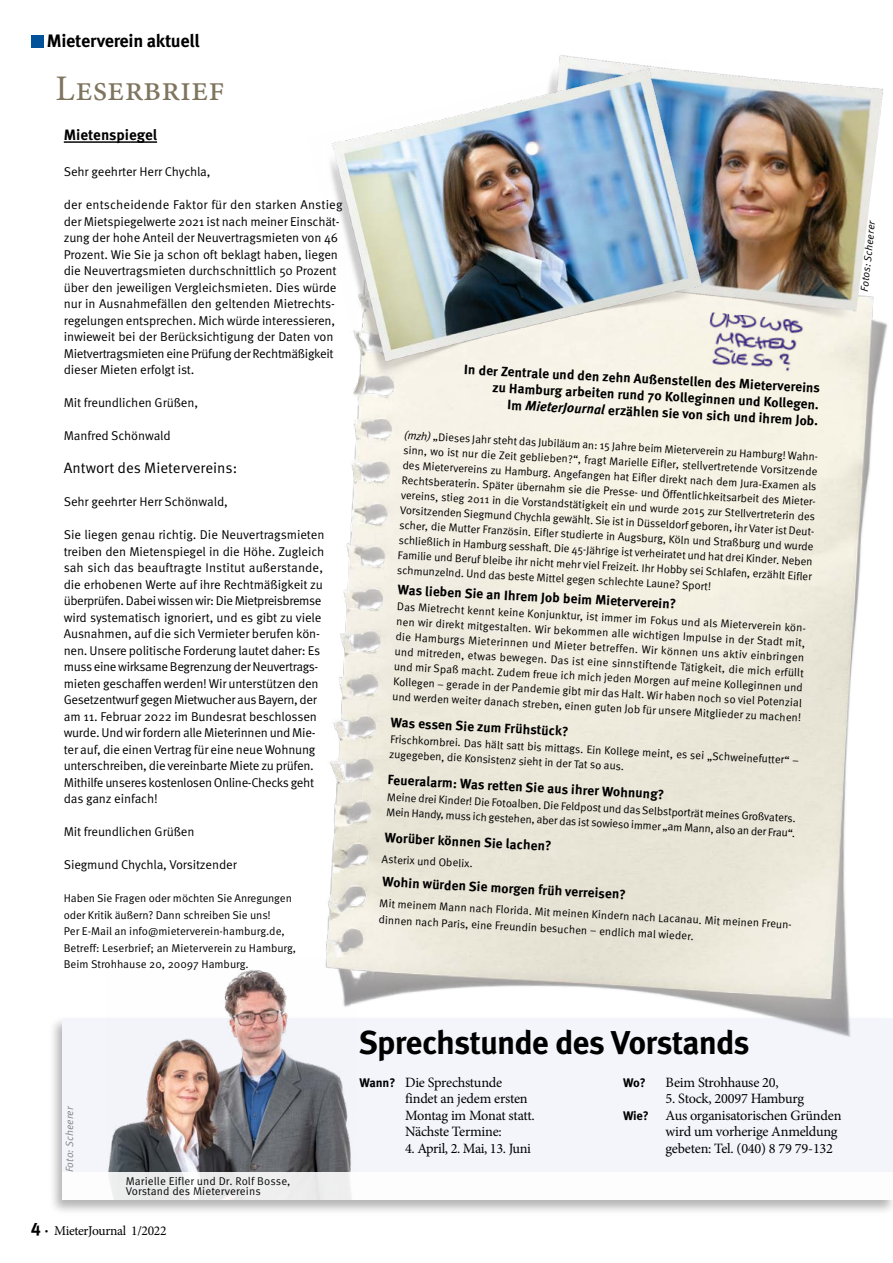
<style>
.page{position:relative;width:893px;height:1263px;background:#fff}
.page>*{position:absolute;margin:0;border:0;box-sizing:border-box;transform-origin:0 0}
.t1{font:36px "Minion Pro";color:#7f755f}
.t2{font:700 33px "Meta Pro";letter-spacing:-.03em;color:#000}
.t3{font:700 18px "Meta Pro";letter-spacing:-.015em;color:#000}
.t4{font:15px "Meta Pro Norm";color:#000}
.t5{font:700 15px "Meta Pro";color:#000}
.t6{font:14.25px/16.5px "Minion Pro";letter-spacing:-.02em;color:#000}
.t7{font:700 13.5px/16.5px "Meta Pro";color:#000;text-align:right}
.t8{font:13.5px "Minion Pro";letter-spacing:-.03em;color:#000}
.t9{font:12.75px/16.5px "Meta Pro Norm";letter-spacing:-.015em;color:#000}
.t10{font:700 12.45px "Meta Pro";color:#000}
.t11{font:11.25px/15px "Meta Pro Norm";letter-spacing:-.005em;color:#000}
.t12{font:10.5px "Meta Pro Norm Ita";color:#000}
.t13{font:10.5px "Meta Pro Norm Ita";letter-spacing:.01em;color:#848484}
.s1{font-style:italic}
.s2{font-family:"Meta Pro Norm Ita"}
.s3{font-family:"Meta Pro";font-weight:700;font-size:18px}
.s4{font-family:"Meta Pro";font-weight:700}
.s5{font-family:"Meta Pro";font-weight:700;font-size:12.45px}
</style>
<div class="page">
<div style="left:48px;top:1016px;width:845px;height:200px;background:#000;opacity:.3"></div>
<div style="left:62px;top:1018px;width:831px;height:181px;background:#f4f5fb"></div>
<img style="left:106px;top:969px;width:245px;height:203px">
<div style="left:62px;top:1172px;width:831px;height:27px;background:linear-gradient(to right,#f0f0f1,#fff)"></div>
<hr style="left:64px;top:141px;width:93px;height:2px;background:#000">
<img style="left:309px;top:322px;width:584px;height:722px">
<img style="left:559px;top:55px;width:325px;height:278px">
<img style="left:309px;top:57px;width:418px;height:335px">
<img style="left:685px;top:311px;width:131px;height:76px">
<div style="left:31px;top:35px;width:12px;height:12px;background:#02529a"></div>
<h3 class="t3" style="left:47px;top:27px;width:154px">Mieterverein aktuell</h3>
<h1 class="t1" style="left:56px;top:65px;width:171px">Leserbrief</h1>
<h3 class="t5" style="left:64px;top:123px;width:95px">Mietenspiegel</h3>
<p class="t9" style="left:64px;top:163px;width:148px">Sehr geehrter Herr Chychla,</p>
<p class="t9" style="left:64px;top:196px;width:280px">der entscheidende Faktor für den starken Anstieg der Mietspiegelwerte 2021 ist nach meiner Einschät&shy;zung der hohe Anteil der Neuvertragsmieten von 46<br>Prozent. Wie Sie ja schon oft beklagt haben, liegen die Neuvertragsmieten durchschnittlich 50 Prozent über den jeweiligen Vergleichsmieten. Dies würde nur in Ausnahmefällen den geltenden Mietrechts&shy;regelungen entsprechen. Mich würde interessieren, inwieweit bei der Berücksichtigung der Daten von Mietvertragsmieten eine Prüfung der Rechtmäßigkeit dieser Mieten erfolgt ist.</p>
<p class="t9" style="left:64px;top:394px;width:136px">Mit freundlichen Grüßen,</p>
<p class="t9" style="left:64px;top:427px;width:109px">Manfred Schönwald</p>
<h3 class="t4" style="left:64px;top:457px;width:175px">Antwort des Mietervereins:</h3>
<p class="t9" style="left:64px;top:493px;width:166px">Sehr geehrter Herr Schönwald,</p>
<p class="t9" style="left:64px;top:526px;width:262px">Sie liegen genau richtig. Die Neuvertragsmieten treiben den Mietenspiegel in die Höhe. Zugleich sah sich das beauftragte Institut außerstande, die erhobenen Werte auf ihre Rechtmäßigkeit zu überprüfen. Dabei wissen wir: Die Mietpreisbremse wird systematisch ignoriert, und es gibt zu viele Ausnahmen, auf die sich Vermieter berufen kön&shy;nen. Unsere politische Forderung lautet daher: Es muss eine wirksame Begrenzung der Neuvertrags&shy;mieten geschaffen werden! Wir unterstützen den Gesetzentwurf gegen Mietwucher aus Bayern, der am 11. Februar 2022 im Bundesrat beschlossen wurde. Und wir fordern alle Mieterinnen und Mie&shy;ter auf, die einen Vertrag für eine neue Wohnung unterschreiben, die vereinbarte Miete zu prüfen.<br>Mithilfe unseres kostenlosen Online-Checks geht das ganz einfach!</p>
<p class="t9" style="left:64px;top:823px;width:132px">Mit freundlichen Grüßen</p>
<p class="t9" style="left:64px;top:856px;width:175px">Siegmund Chychla, Vorsitzender</p>
<p class="t11" style="left:64px;top:889px;width:234px;line-height:16.5px">Haben Sie Fragen oder möchten Sie Anregungen oder Kritik äußern? Dann schreiben Sie uns!<br>Per E-Mail an info@mieterverein-hamburg.de, Betreff: Leserbrief; an Mieterverein zu Hamburg, Beim Strohhause 20, 20097 Hamburg.</p>
<p class="t7" style="left:465px;top:360px;width:358px;rotate:3deg">In der Zentrale und den zehn Außenstellen des Mietervereins zu Hamburg arbeiten rund 70 Kolleginnen und Kollegen.<br>Im <span class="s1">MieterJournal</span> erzählen sie von sich und ihrem Job.</p>
<p class="t11" style="left:405px;top:427px;width:418px;rotate:3deg"><span class="s2">(mzh)</span> „Dieses Jahr steht das Jubiläum an: 15 Jahre beim Mieterverein zu Hamburg! Wahn&shy;sinn, wo ist nur die Zeit geblieben?“, fragt Marielle Eifler, stellvertretende Vorsitzende des Mietervereins zu Hamburg. Angefangen hat Eifler direkt nach dem Jura-Examen als Rechtsberaterin. Später übernahm sie die Presse- und Öffentlichkeitsarbeit des Mieter&shy;vereins, stieg 2011 in die Vorstandstätigkeit ein und wurde 2015 zur Stellvertreterin des Vorsitzenden Siegmund Chychla gewählt. Sie ist in Düsseldorf geboren, ihr Vater ist Deut&shy;scher, die Mutter Französin. Eifler studierte in Augsburg, Köln und Straßburg und wurde schließlich in Hamburg sesshaft. Die 45-Jährige ist verheiratet und hat drei Kinder. Neben Familie und Beruf bleibe ihr nicht mehr viel Freizeit. Ihr Hobby sei Schlafen, erzählt Eifler schmunzelnd. Und das beste Mittel gegen schlechte Laune? Sport!</p>
<p class="t7" style="left:398px;top:580px;width:281px;rotate:3deg">Was lieben Sie an Ihrem Job beim Mieterverein?</p>
<p class="t11" style="left:398px;top:598px;width:413px;rotate:3deg">Das Mietrecht kennt keine Konjunktur, ist immer im Fokus und als Mieterverein kön&shy;nen wir direkt mitgestalten. Wir bekommen alle wichtigen Impulse in der Stadt mit, die Hamburgs Mieterinnen und Mieter betreffen. Wir können uns aktiv einbringen und mitreden, etwas bewegen. Das ist eine sinnstiftende Tätigkeit, die mich erfüllt und mir Spaß macht. Zudem freue ich mich jeden Morgen auf meine Kolleginnen und Kollegen – gerade in der Pandemie gibt mir das Halt. Wir haben noch so viel Potenzial und werden weiter danach streben, einen guten Job für unsere Mitglieder zu machen!</p>
<p class="t7" style="left:391px;top:713px;width:180px;rotate:3deg">Was essen Sie zum Frühstück?</p>
<p class="t11" style="left:391px;top:731px;width:411px;rotate:3deg">Frischkornbrei. Das hält satt bis mittags. Ein Kollege meint, es sei „Schweinefutter“ – zugegeben, die Konsistenz sieht in der Tat so aus.</p>
<p class="t7" style="left:388px;top:771px;width:279px;rotate:3deg">Feueralarm: Was retten Sie aus ihrer Wohnung?</p>
<p class="t11" style="left:388px;top:788px;width:411px;rotate:3deg">Meine drei Kinder! Die Fotoalben. Die Feldpost und das Selbstporträt meines Großvaters.<br>Mein Handy, muss ich gestehen, aber das ist sowieso immer „am Mann, also an der Frau“.</p>
<p class="t7" style="left:385px;top:828px;width:169px;rotate:3deg">Worüber können Sie lachen?</p>
<p class="t11" style="left:382px;top:850px;width:93px;rotate:3deg">Asterix und Obelix.</p>
<p class="t7" style="left:383px;top:872px;width:245px;rotate:3deg">Wohin würden Sie morgen früh verreisen?</p>
<p class="t11" style="left:380px;top:894px;width:417px;line-height:16.5px;rotate:3deg">Mit meinem Mann nach Florida. Mit meinen Kindern nach Lacanau. Mit meinen Freun&shy;dinnen nach Paris, eine Freundin besuchen – endlich mal wieder.</p>
<p class="t12" style="left:856px;top:290px;width:72px;rotate:-84deg">Fotos: Scheerer</p>
<p class="t13" style="left:62px;top:1172px;width:68px;rotate:-90deg">Foto: Scheerer</p>
<p class="t11" style="left:126px;top:1175px;width:166px;line-height:10.5px">Marielle Eifler und Dr. Rolf Bosse,<br>Vorstand des Mietervereins</p>
<p class="t8" style="left:31px;top:1222px;width:137px"><span class="s3">4</span> <span class="s4">·</span> MieterJournal 1/2022</p>
<h2 class="t2" style="left:359px;top:1017px;width:392px">Sprechstunde des Vorstands</h2>
<p class="t6" style="left:405px;top:1074px;width:131px;text-indent:-46px"><span class="s5">Wann?</span> Die Sprechstunde findet an jedem ersten<br>Montag im Monat statt.<br>Nächste Termine:</p>
<p class="t6" style="left:405px;top:1140px;width:127px">4. April, 2. Mai, 13. Juni</p>
<p class="t10" style="left:623px;top:1073px;width:24px">Wo?</p>
<p class="t6" style="left:666px;top:1074px;width:115px">Beim Strohhause 20,</p>
<p class="t6" style="left:666px;top:1091px;width:140px">5. Stock, 20097 Hamburg</p>
<p class="t6" style="left:623px;top:1107px;width:220px"><span class="s5">Wie?</span> Aus organisatorischen Gründen</p>
<p class="t6" style="left:666px;top:1124px;width:173px">wird um vorherige Anmeldung</p>
<p class="t6" style="left:666px;top:1140px;width:169px">gebeten: Tel. (040) 8 79 79-132</p>
</div>
